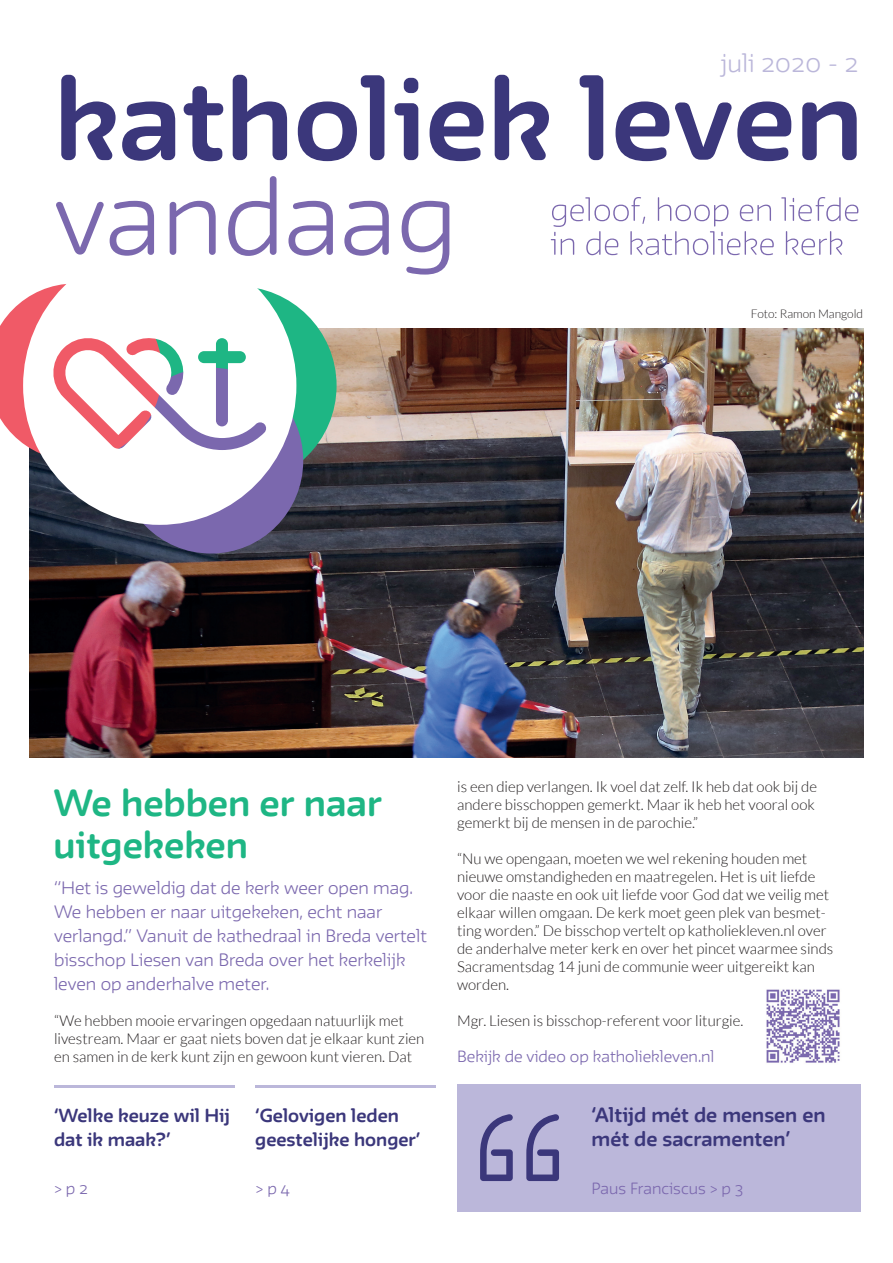
<style>
.page{position:relative;width:893px;height:1263px;background:#fff}
.page>*{position:absolute;margin:0;border:0;box-sizing:border-box;transform-origin:0 0}
.t1{font:700 101.1px "Irma Text Round Std";color:#3b377b}
.t2{font:300 93.3px "Irma Text Round Std";color:#7b68ae}
.t3{font:700 33px/42px "Irma Text Round Std";color:#1eb684}
.t4{font:300 22.5px "Irma Text Round Std";color:#bbb7da}
.t5{font:700 18px/24px "Irma Text Round Std";color:#3b377b}
.t6{font:700 16.5px/24px "Irma Text Round Std";color:#3b377b}
.t7{font:300 15.75px/24px "Irma Text Round Std";color:#7b68ae}
.t8{font:300 15px/18px "Lato";color:#231f20}
.t9{font:300 14.25px "Irma Text Round Std";color:#7b68ae}
.t10{font:300 12px "Lato";color:#231f20}
</style>
<div class="page">
<img style="left:30px;top:328px;width:833px;height:429px">
<hr style="left:54px;top:1085px;width:180px;height:3px;background:#bbb7da">
<div style="left:457px;top:1084px;width:404px;height:127px;background:#bbb7da"></div>
<hr style="left:256px;top:1085px;width:180px;height:3px;background:#bbb7da">
<div style="left:137px;top:286px;width:200px;height:199px;background:#1eb684;border-radius:50%"></div>
<div style="left:119px;top:368px;width:184px;height:185px;background:#7b68ae;border-radius:50%"></div>
<svg style="left:0;top:300px;width:23px;height:144px"></svg>
<svg style="left:23px;top:284px;width:273px;height:241px;fill:#fff"></svg>
<svg style="left:786px;top:231px;width:56px;height:24px"></svg>
<svg style="left:551px;top:197px;width:223px;height:58px"></svg>
<svg style="left:781px;top:197px;width:77px;height:24px"></svg>
<svg style="left:480px;top:1114px;width:33px;height:67px"></svg>
<svg style="left:526px;top:1114px;width:33px;height:67px"></svg>
<img style="left:766px;top:989px;width:74px;height:74px">
<h3 class="t4" style="left:721px;top:48px;width:139px">juli 2020 - 2</h3>
<h1 class="t1" style="left:54px;top:52px;width:811px">katholiek leven</h1>
<h2 class="t2" style="left:54px;top:155px;width:405px">vandaag</h2>
<p class="t10" style="left:751px;top:307px;width:114px">Foto: Ramon Mangold</p>
<h3 class="t3" style="left:54px;top:781px;width:330px">We hebben er naar uitgekeken</h3>
<p class="t7" style="left:54px;top:875px;width:374px">“Het is geweldig dat de kerk weer open mag.<br>We hebben er naar uitgekeken, echt naar verlangd.” Vanuit de kathedraal in Breda vertelt bisschop Liesen van Breda over het kerkelijk leven op anderhalve meter.</p>
<p class="t8" style="left:54px;top:1012px;width:372px">“We hebben mooie ervaringen opgedaan natuurlijk met livestream. Maar er gaat niets boven dat je elkaar kunt zien en samen in de kerk kunt zijn en gewoon kunt vieren. Dat</p>
<p class="t8" style="left:457px;top:778px;width:361px">is een diep verlangen. Ik voel dat zelf. Ik heb dat ook bij de andere bisschoppen gemerkt. Maar ik heb het vooral ook gemerkt bij de mensen in de parochie.”</p>
<p class="t8" style="left:457px;top:850px;width:378px">“Nu we opengaan, moeten we wel rekening houden met nieuwe omstandigheden en maatregelen. Het is uit liefde voor die naaste en ook uit liefde voor God dat we veilig met elkaar willen omgaan. De kerk moet geen plek van besmet&shy;ting worden.” De bisschop vertelt op katholiekleven.nl over de anderhalve meter kerk en over het pincet waarmee sinds Sacramentsdag 14 juni de communie weer uitgereikt kan worden.</p>
<p class="t8" style="left:457px;top:1012px;width:288px">Mgr. Liesen is bisschop-referent voor liturgie.</p>
<p class="t9" style="left:457px;top:1047px;width:259px">Bekijk de video op katholiekleven.nl</p>
<p class="t6" style="left:54px;top:1103px;width:178px">‘Welke keuze wil Hij dat ik maak?’</p>
<p class="t5" style="left:591px;top:1103px;width:236px">‘Altijd mét de mensen en mét de sacramenten’</p>
<p class="t9" style="left:591px;top:1179px;width:154px">Paus Franciscus &gt; p 3</p>
<p class="t6" style="left:255px;top:1103px;width:166px">‘Gelovigen leden geestelijke honger’</p>
<p class="t9" style="left:54px;top:1179px;width:36px">&gt; p 2</p>
<p class="t9" style="left:256px;top:1179px;width:36px">&gt; p 4</p>
</div>
